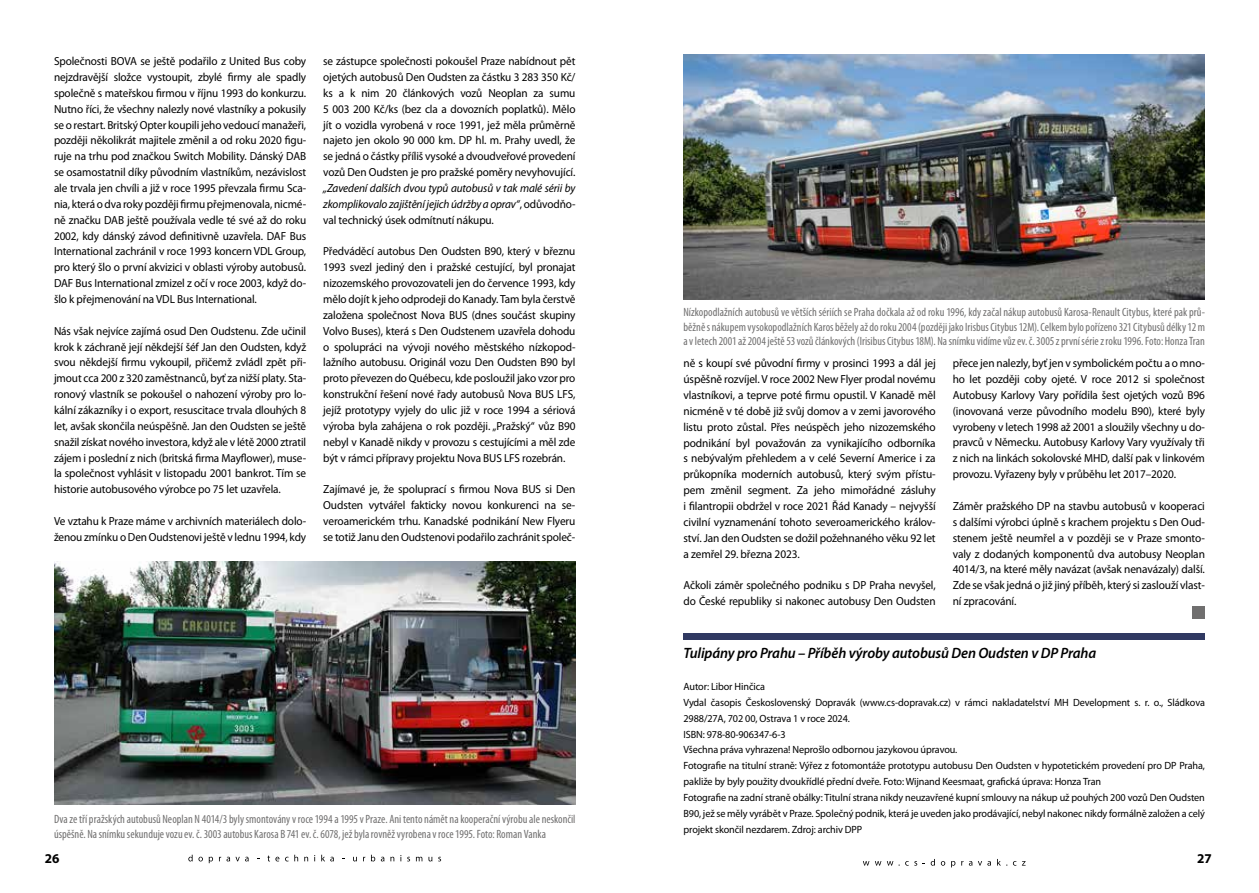
<style>
.page{position:relative;width:1259px;height:893px;background:#fff}
.page>*{position:absolute;margin:0;border:0;box-sizing:border-box;transform-origin:0 0}
.t1{font:italic 600 15px "Myriad Pro";letter-spacing:-.01em;color:#000}
.t2{font:700 13.5px "Myriad Pro";color:#000}
.t3{font:condensed 12px/14.4px "Myriad Pro";color:#706f6f}
.t4{font:11.7px/15.9px "Myriad Pro";letter-spacing:-.01em;color:#000;text-align:justify;scale:.96 1}
.t5{font:11.7px/15.9px "Myriad Pro";letter-spacing:-.01em;color:#000;text-align:justify}
.t6{font:italic 11.7px/15.9px "Myriad Pro";letter-spacing:-.01em;color:#000;text-align:justify;scale:.96 1}
.t7{font:10.5px/15.9px "Myriad Pro";letter-spacing:-.01em;color:#000}
.s1{font-style:normal}
</style>
<div class="page">
<svg style="left:863px;top:861px;width:6px;height:5px"></svg>
<svg style="left:875px;top:861px;width:6px;height:5px"></svg>
<svg style="left:887px;top:861px;width:12px;height:5px"></svg>
<svg style="left:914px;top:859px;width:21px;height:7px"></svg>
<svg style="left:941px;top:861px;width:4px;height:5px"></svg>
<svg style="left:951px;top:861px;width:4px;height:6px"></svg>
<svg style="left:969px;top:861px;width:3px;height:5px"></svg>
<svg style="left:978px;top:861px;width:13px;height:5px"></svg>
<svg style="left:997px;top:859px;width:10px;height:7px"></svg>
<svg style="left:1022px;top:861px;width:3px;height:5px"></svg>
<img style="left:54px;top:562px;width:521px;height:242px">
<div style="left:683px;top:633px;width:522px;height:7px;background:#303962"></div>
<img style="left:683px;top:54px;width:522px;height:246px">
<div style="left:1192px;top:606px;width:13px;height:13px;background:#706f6f"></div>
<svg style="left:188px;top:855px;width:15px;height:6px"></svg>
<svg style="left:209px;top:857px;width:4px;height:6px"></svg>
<svg style="left:219px;top:857px;width:30px;height:4px"></svg>
<svg style="left:267px;top:855px;width:12px;height:6px"></svg>
<svg style="left:285px;top:855px;width:13px;height:6px"></svg>
<svg style="left:304px;top:857px;width:4px;height:4px"></svg>
<svg style="left:321px;top:855px;width:13px;height:6px"></svg>
<svg style="left:371px;top:855px;width:4px;height:6px"></svg>
<svg style="left:381px;top:857px;width:3px;height:4px"></svg>
<svg style="left:390px;top:857px;width:4px;height:4px"></svg>
<svg style="left:416px;top:857px;width:6px;height:4px"></svg>
<svg style="left:428px;top:857px;width:4px;height:4px"></svg>
<p class="t4" style="left:54px;top:53px;width:264px">Společnosti BOVA se ještě podařilo z United Bus coby nejzdravější složce vystoupit, zbylé firmy ale spadly společně s mateřskou firmou v říjnu 1993 do konkurzu.<br>Nutno říci, že všechny nalezly nové vlastníky a pokusily se o restart. Britský Opter koupili jeho vedoucí manažeři, později několikrát majitele změnil a od roku 2020 figu&shy;ruje na trhu pod značkou Switch Mobility. Dánský DAB se osamostatnil díky původním vlastníkům, nezávislost ale trvala jen chvíli a již v roce 1995 převzala firmu Sca&shy;nia, která o dva roky později firmu přejmenovala, nicmé&shy;ně značku DAB ještě používala vedle té své až do roku 2002, kdy dánský závod definitivně uzavřela. DAF Bus International zachránil v roce 1993 koncern VDL Group, pro který šlo o první akvizici v oblasti výroby autobusů.<br>DAF Bus International zmizel z očí v roce 2003, když do&shy;šlo k přejmenování na VDL Bus International.</p>
<p class="t4" style="left:54px;top:323px;width:264px">Nás však nejvíce zajímá osud Den Oudstenu. Zde učinil krok k záchraně její někdejší šéf Jan den Oudsten, když svou někdejší firmu vykoupil, přičemž zvládl zpět při&shy;jmout cca 200 z 320 zaměstnanců, byť za nižší platy. Sta&shy;ronový vlastník se pokoušel o nahození výroby pro lo&shy;kální zákazníky i o export, resuscitace trvala dlouhých 8 let, avšak skončila neúspěšně. Jan den Oudsten se ještě snažil získat nového investora, když ale v létě 2000 ztratil zájem i poslední z nich (britská firma Mayflower), muse&shy;la společnost vyhlásit v listopadu 2001 bankrot. Tím se historie autobusového výrobce po 75 let uzavřela.</p>
<p class="t4" style="left:54px;top:513px;width:264px">Ve vztahu k Praze máme v archivních materiálech dolo&shy;ženou zmínku o Den Oudstenovi ještě v lednu 1994, kdy</p>
<p class="t4" style="left:323px;top:53px;width:264px">se zástupce společnosti pokoušel Praze nabídnout pět ojetých autobusů Den Oudsten za částku 3 283 350 Kč/ ks a k nim 20 článkových vozů Neoplan za sumu 5 003 200 Kč/ks (bez cla a dovozních poplatků). Mělo jít o vozidla vyrobená v roce 1991, jež měla průměrně najeto jen okolo 90 000 km. DP hl. m. Prahy uvedl, že se jedná o částky příliš vysoké a dvoudveřové provedení vozů Den Oudsten je pro pražské poměry nevyhovující.</p>
<p class="t6" style="left:323px;top:180px;width:264px">„Zavedení dalších dvou typů autobusů v tak malé sérii by zkomplikovalo zajištění jejich údržby a oprav“<span class="s1">, odůvodňo&shy;val technický úsek odmítnutí nákupu.</span></p>
<p class="t4" style="left:323px;top:243px;width:264px">Předváděcí autobus Den Oudsten B90, který v březnu 1993 svezl jediný den i pražské cestující, byl pronajat nizozemského provozovateli jen do července 1993, kdy mělo dojít k jeho odprodeji do Kanady. Tam byla čerstvě založena společnost Nova BUS (dnes součást skupiny Volvo Buses), která s Den Oudstenem uzavřela dohodu o spolupráci na vývoji nového městského nízkopod&shy;lažního autobusu. Originál vozu Den Oudsten B90 byl proto převezen do Québecu, kde posloužil jako vzor pro konstrukční řešení nové řady autobusů Nova BUS LFS, jejíž prototypy vyjely do ulic již v roce 1994 a sériová výroba byla zahájena o rok později. „Pražský“ vůz B90 nebyl v Kanadě nikdy v provozu s cestujícími a měl zde být v rámci přípravy projektu Nova BUS LFS rozebrán.</p>
<p class="t5" style="left:323px;top:481px;width:254px">Zajímavé je, že spoluprací s firmou Nova BUS si Den Oudsten vytvářel fakticky novou konkurenci na se&shy;veroamerickém trhu. Kanadské podnikání New Flyeru se totiž Janu den Oudstenovi podařilo zachránit společ-</p>
<p class="t3" style="left:54px;top:812px;width:523px">Dva ze tří pražských autobusů Neoplan N 4014/3 byly smontovány v roce 1994 a 1995 v Praze. Ani tento námět na kooperační výrobu ale neskončil úspěšně. Na snímku sekunduje vozu ev. č. 3003 autobus Karosa B 741 ev. č. 6078, jež byla rovněž vyrobena v roce 1995. Foto: Roman Vanka</p>
<p class="t2" style="left:45px;top:849px;width:16px">26</p>
<p class="t3" style="left:683px;top:305px;width:523px;text-align:justify">Nízkopodlažních autobusů ve větších sériích se Praha dočkala až od roku 1996, kdy začal nákup autobusů Karosa-Renault Citybus, které pak prů&shy;běžně s nákupem vysokopodlažních Karos běžely až do roku 2004 (později jako Irisbus Citybus 12M). Celkem bylo pořízeno 321 Citybusů délky 12 m a v letech 2001 až 2004 ještě 53 vozů článkových (Irisibus Citybus 18M). Na snímku vidíme vůz ev. č. 3005 z první série z roku 1996. Foto: Honza Tran</p>
<p class="t5" style="left:683px;top:355px;width:254px">ně s koupí své původní firmy v prosinci 1993 a dál jej úspěšně rozvíjel. V roce 2002 New Flyer prodal novému vlastníkovi, a teprve poté firmu opustil. V Kanadě měl nicméně v té době již svůj domov a v zemi javorového listu proto zůstal. Přes neúspěch jeho nizozemského podnikání byl považován za vynikajícího odborníka s nebývalým přehledem a v celé Severní Americe i za průkopníka moderních autobusů, který svým přístu&shy;pem změnil segment. Za jeho mimořádné zásluhy i filantropii obdržel v roce 2021 Řád Kanady – nejvyšší civilní vyznamenání tohoto severoamerického králov&shy;ství. Jan den Oudsten se dožil požehnaného věku 92 let a zemřel 29. března 2023.</p>
<p class="t4" style="left:683px;top:577px;width:264px">Ačkoli záměr společného podniku s DP Praha nevyšel, do České republiky si nakonec autobusy Den Oudsten</p>
<p class="t4" style="left:952px;top:355px;width:264px">přece jen nalezly, byť jen v symbolickém počtu a o mno&shy;ho let později coby ojeté. V roce 2012 si společnost Autobusy Karlovy Vary pořídila šest ojetých vozů B96 (inovovaná verze původního modelu B90), které byly vyrobeny v letech 1998 až 2001 a sloužily všechny u do&shy;pravců v Německu. Autobusy Karlovy Vary využívaly tři z nich na linkách sokolovské MHD, další pak v linkovém provozu. Vyřazeny byly v průběhu let 2017–2020.</p>
<p class="t5" style="left:952px;top:498px;width:254px">Záměr pražského DP na stavbu autobusů v kooperaci s dalšími výrobci úplně s krachem projektu s Den Oud&shy;stenem ještě neumřel a v později se v Praze smonto&shy;valy z dodaných komponentů dva autobusy Neoplan 4014/3, na které měly navázat (avšak nenavázaly) další.<br>Zde se však jedná o již jiný příběh, který si zaslouží vlast&shy;ní zpracování.</p>
<p class="t1" style="left:683px;top:644px;width:414px">Tulipány pro Prahu – Příběh výroby autobusů Den Oudsten v DP Praha</p>
<p class="t7" style="left:683px;top:678px;width:523px">Autor: Libor Hinčica<br>Vydal časopis Československý Dopravák (www.cs-dopravak.cz) v rámci nakladatelství MH Development s. r. o., Sládkova 2988/27A, 702 00, Ostrava 1 v roce 2024.<br>ISBN: 978-80-906347-6-3<br>Všechna práva vyhrazena! Neprošlo odbornou jazykovou úpravou.<br>Fotografie na titulní straně: Výřez z fotomontáže prototypu autobusu Den Oudsten v hypotetickém provedení pro DP Praha, pakliže by byly použity dvoukřídlé přední dveře. Foto: Wijnand Keesmaat, grafická úprava: Honza Tran<br>Fotografie na zadní straně obálky: Titulní strana nikdy neuzavřené kupní smlouvy na nákup už pouhých 200 vozů Den Oudsten B90, jež se měly vyrábět v Praze. Společný podnik, která je uveden jako prodávající, nebyl nakonec nikdy formálně založen a celý projekt skončil nezdarem. Zdroj: archiv DPP</p>
<p class="t2" style="left:1197px;top:849px;width:16px">27</p>
</div>
